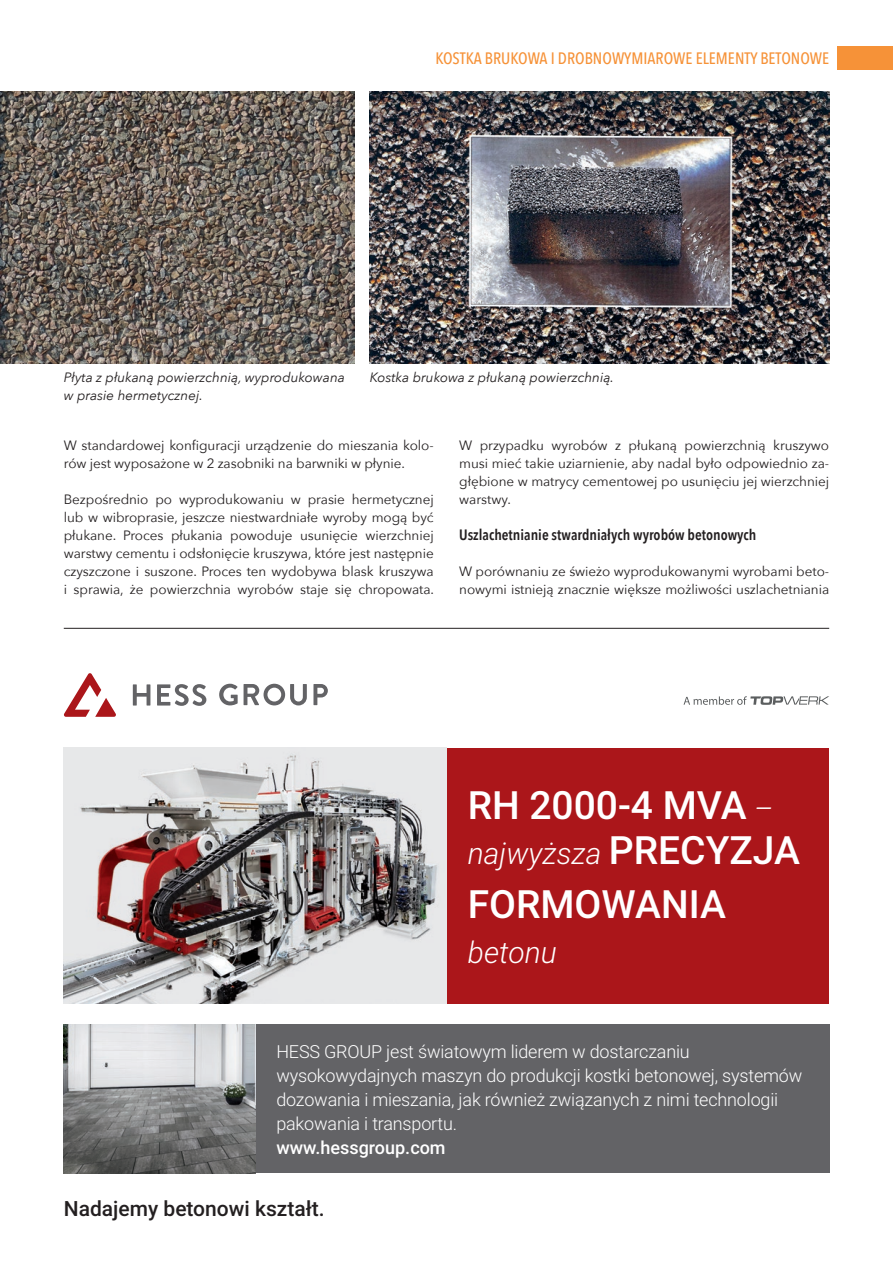
<style>
.page{position:relative;width:893px;height:1263px;background:#fff}
.page>*{position:absolute;margin:0;border:0;box-sizing:border-box;transform-origin:0 0}
.t1{font:500 39px "Roboto";color:#fff}
.t2{font:italic 300 30px "Roboto";color:#fff}
.t3{font:500 21px "Roboto";color:#231f20}
.t4{font:300 18px/24px "Roboto";letter-spacing:-.01em;color:#fff}
.t5{font:500 18px "Roboto";color:#fff}
.t6{font:16.5px "Avenir Next Cond Md";color:#f69238}
.t7{font:15px "Avenir Next Cond Dm Bd";color:#231f20}
.t8{font:13.5px/18px "Avenir Next";letter-spacing:-.005em;color:#231f20}
.t9{font:italic 13.5px/18px "Avenir Next";color:#231f20}
.t10{font:12px "Avenir Next Cond";letter-spacing:.01em;color:#231f20}
.s1{font-weight:300;font-style:italic;font-size:30px}
.s2{font-weight:500;font-style:normal;font-size:39px}
</style>
<div class="page">
<div style="left:838px;top:47px;width:55px;height:23px;background:#f69238"></div>
<img style="left:0;top:91px;width:354px;height:273px">
<img style="left:370px;top:91px;width:459px;height:273px">
<hr style="left:64px;top:628px;width:765px;height:1px;background:#231f20">
<svg style="left:219px;top:684px;width:19px;height:21px"></svg>
<svg style="left:244px;top:684px;width:63px;height:21px"></svg>
<svg style="left:313px;top:684px;width:15px;height:21px"></svg>
<svg style="left:133px;top:684px;width:17px;height:21px"></svg>
<svg style="left:157px;top:684px;width:49px;height:22px"></svg>
<svg style="left:64px;top:673px;width:52px;height:44px"></svg>
<svg style="left:684px;top:696px;width:145px;height:9px"></svg>
<div style="left:446px;top:748px;width:383px;height:255px;background:#ab161a"></div>
<div style="left:255px;top:1024px;width:574px;height:149px;background:#636366"></div>
<img style="left:64px;top:748px;width:382px;height:255px">
<img style="left:64px;top:1024px;width:191px;height:149px">
<p class="t6" style="left:435px;top:49px;width:395px">KOSTKA BRUKOWA I DROBNOWYMIAROWE ELEMENTY BETONOWE</p>
<p class="t9" style="left:64px;top:368px;width:283px">Płyta z płukaną powierzchnią, wyprodukowana w prasie hermetycznej.</p>
<p class="t9" style="left:370px;top:368px;width:246px">Kostka brukowa z płukaną powierzchnią.</p>
<p class="t8" style="left:64px;top:436px;width:371px">W standardowej konfiguracji urządzenie do mieszania kolo&shy;rów jest wyposażone w 2 zasobniki na barwniki w płynie.</p>
<p class="t8" style="left:64px;top:490px;width:372px;text-align:justify">Bezpośrednio po wyprodukowaniu w prasie hermetycznej lub w wibroprasie, jeszcze niestwardniałe wyroby mogą być płukane. Proces płukania powoduje usunięcie wierzchniej warstwy cementu i odsłonięcie kruszywa, które jest następnie czyszczone i suszone. Proces ten wydobywa blask kruszywa i sprawia, że powierzchnia wyrobów staje się chropowata.</p>
<p class="t8" style="left:459px;top:436px;width:371px;text-align:justify">W przypadku wyrobów z płukaną powierzchnią kruszywo musi mieć takie uziarnienie, aby nadal było odpowiednio za&shy;głębione w matrycy cementowej po usunięciu jej wierzchniej warstwy.</p>
<p class="t7" style="left:459px;top:522px;width:299px">Uszlachetnianie stwardniałych wyrobów betonowych</p>
<p class="t8" style="left:459px;top:562px;width:371px">W porównaniu ze świeżo wyprodukowanymi wyrobami beto&shy;nowymi istnieją znacznie większe możliwości uszlachetniania</p>
<h1 class="t1" style="left:468px;top:778px;width:307px">RH 2000-4 MVA <span class="s1">–</span></h1>
<h2 class="t2" style="left:468px;top:832px;width:334px">najwyższa <span class="s2">PRECYZJA</span></h2>
<h1 class="t1" style="left:468px;top:876px;width:260px">FORMOWANIA</h1>
<h2 class="t2" style="left:468px;top:931px;width:91px">betonu</h2>
<h3 class="t4" style="left:276px;top:1039px;width:527px">HESS GROUP jest światowym liderem w dostarczaniu wysokowydajnych maszyn do produkcji kostki betonowej, systemów dozowania i mieszania, jak również związanych z nimi technologii pakowania i transportu.</h3>
<h3 class="t5" style="left:276px;top:1135px;width:171px">www.hessgroup.com</h3>
<h3 class="t3" style="left:64px;top:1193px;width:262px">Nadajemy betonowi kształt.</h3>
<p class="t10" style="left:64px;top:1207px;width:107px">www.cpi-worldwide.com</p>
</div>
